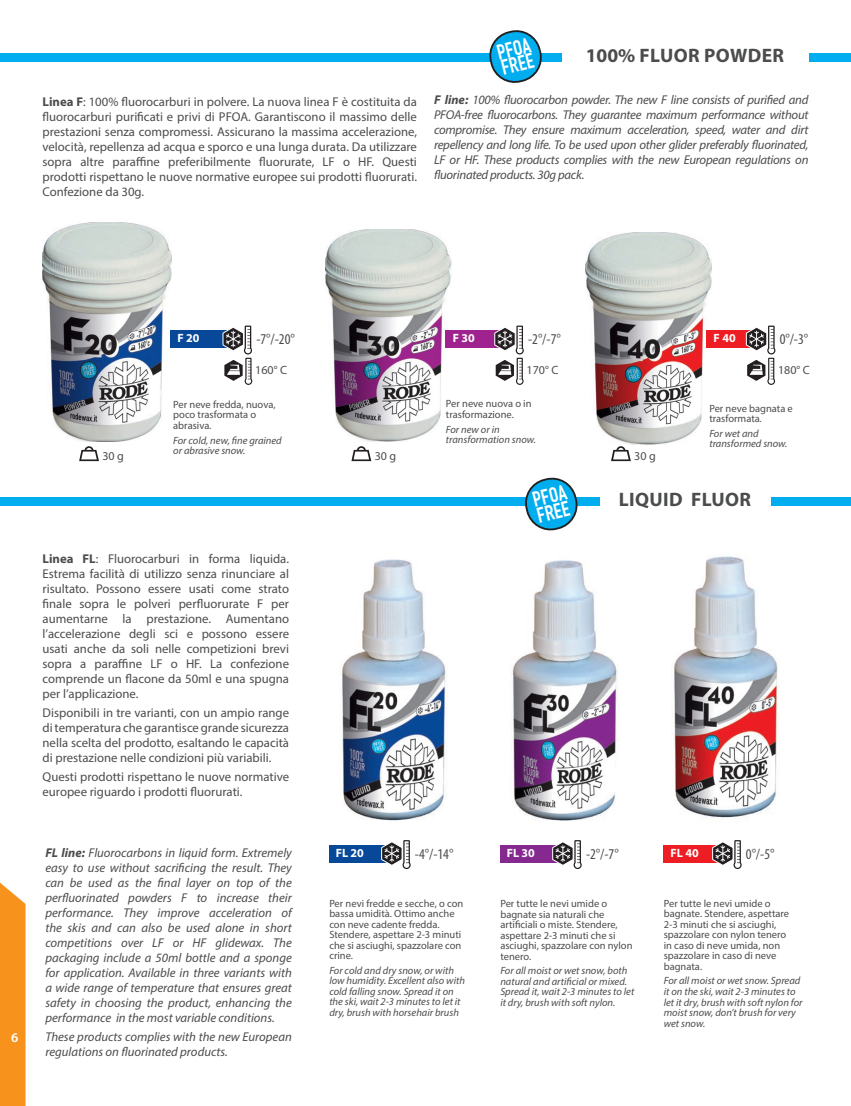
<style>
.page{position:relative;width:851px;height:1106px;background:#fff}
.page>*{position:absolute;margin:0;border:0;box-sizing:border-box;transform-origin:0 0}
.t1{font:700 21px/16px "DIN Condensed";color:#fff}
.t2{font:700 19.5px "Myriad Pro";letter-spacing:.02em;color:#4b4c4d}
.t3{font:condensed 15px "Myriad Pro";color:#4b4c4d}
.t4{font:600 13.5px "Myriad Pro";color:#fff}
.t5{font:12.75px/15px "Myriad Pro";color:#4b4c4d;text-align:justify}
.t6{font:italic 12.75px/15px "Myriad Pro";color:#4b4c4d;text-align:justify}
.t7{font:12px "Myriad Pro";color:#4b4c4d}
.t8{font:700 12px "Myriad Pro";color:#fff}
.t9{font:10.5px/10.5px "Myriad Pro";color:#4b4c4d}
.t10{font:italic 10.5px/10.5px "Myriad Pro";color:#4b4c4d}
.t11{font:italic 600 condensed 9.45px "Myriad Pro";color:#231f20;scale:.76 1}
.s1{font-weight:700}
.s2{font-style:italic}
</style>
<div class="page">
<div style="left:0;top:53px;width:850px;height:9px;background:#00aeef"></div>
<div style="left:0;top:497px;width:850px;height:9px;background:#00aeef"></div>
<div style="left:561px;top:43px;width:247px;height:23px;background:#fff"></div>
<div style="left:600px;top:487px;width:170px;height:23px;background:#fff"></div>
<img style="left:339px;top:559px;width:108px;height:262px">
<img style="left:510px;top:560px;width:108px;height:261px">
<img style="left:674px;top:556px;width:104px;height:262px">
<svg style="left:525px;top:477px;width:53px;height:54px"></svg>
<svg style="left:489px;top:30px;width:53px;height:53px"></svg>
<img style="left:43px;top:223px;width:129px;height:219px">
<svg style="left:136px;top:325px;width:19px;height:13px"></svg>
<img style="left:325px;top:229px;width:126px;height:212px">
<img style="left:585px;top:233px;width:126px;height:212px">
<div style="left:446px;top:331px;width:56px;height:17px;background:#9f238e"></div>
<div style="left:706px;top:331px;width:55px;height:17px;background:#ee1d23"></div>
<div style="left:663px;top:845px;width:56px;height:17px;background:#ee1d23"></div>
<svg style="left:712px;top:840px;width:29px;height:29px"></svg>
<div style="left:171px;top:331px;width:66px;height:17px;background:#074998"></div>
<div style="left:329px;top:845px;width:66px;height:17px;background:#074998"></div>
<svg style="left:381px;top:840px;width:29px;height:29px"></svg>
<div style="left:500px;top:845px;width:66px;height:17px;background:#852890"></div>
<svg style="left:552px;top:840px;width:29px;height:29px"></svg>
<svg style="left:222px;top:325px;width:30px;height:60px"></svg>
<svg style="left:494px;top:325px;width:29px;height:60px"></svg>
<svg style="left:745px;top:325px;width:30px;height:60px"></svg>
<svg style="left:79px;top:446px;width:20px;height:15px"></svg>
<svg style="left:351px;top:446px;width:20px;height:15px"></svg>
<svg style="left:611px;top:446px;width:19px;height:15px"></svg>
<svg style="left:0;top:882px;width:26px;height:224px"></svg>
<p class="t5" style="left:43px;top:94px;width:376px"><span class="s1">Linea F</span>: 100% fluorocarburi in polvere. La nuova linea F è costituita da fluorocarburi purificati e privi di PFOA. Garantiscono il massimo delle prestazioni senza compromessi. Assicurano la massima accelerazione, velocità, repellenza ad acqua e sporco e una lunga durata. Da utilizzare sopra altre paraffine preferibilmente fluorurate, LF o HF. Questi prodotti rispettano le nuove normative europee sui prodotti fluorurati.<br>Confezione da 30g.</p>
<h1 class="t1" style="left:495px;top:45px;width:36px;rotate:-14deg">PFOA<br>FREE</h1>
<h2 class="t2" style="left:585px;top:42px;width:200px">100% FLUOR POWDER</h2>
<p class="t6" style="left:434px;top:92px;width:376px"><span class="s1">F line:</span> 100% fluorocarbon powder. The new F line consists of purified and PFOA-free fluorocarbons. They guarantee maximum performance without compromise. They ensure maximum acceleration, speed, water and dirt repellency and long life. To be used upon other glider preferably fluorinated, LF or HF. These products complies with the new European regulations on fluorinated products. 30g pack.</p>
<p class="t4" style="left:11px;top:1028px;width:9px">6</p>
<p class="t11" style="left:134px;top:330px;width:26px;rotate:-18deg">-7°/-20°</p>
<p class="t8" style="left:177px;top:330px;width:24px">F 20</p>
<p class="t3" style="left:256px;top:330px;width:40px">-7°/-20°</p>
<p class="t8" style="left:452px;top:330px;width:24px">F 30</p>
<p class="t3" style="left:528px;top:330px;width:34px">-2°/-7°</p>
<p class="t8" style="left:713px;top:330px;width:24px">F 40</p>
<p class="t3" style="left:779px;top:330px;width:30px">0°/-3°</p>
<p class="t7" style="left:255px;top:363px;width:33px">160° C</p>
<p class="t7" style="left:526px;top:363px;width:33px">170° C</p>
<p class="t7" style="left:778px;top:363px;width:33px">180° C</p>
<p class="t9" style="left:173px;top:399px;width:104px">Per neve fredda, nuova, poco trasformata o abrasiva<span class="s2">.</span></p>
<p class="t10" style="left:173px;top:434px;width:110px">For cold, new, fine grained or abrasive snow.</p>
<p class="t9" style="left:446px;top:398px;width:87px">Per neve nuova o in trasformazione.</p>
<p class="t10" style="left:446px;top:423px;width:92px">For new or in transformation snow.</p>
<p class="t7" style="left:102px;top:449px;width:23px">30 g</p>
<p class="t7" style="left:375px;top:449px;width:23px">30 g</p>
<p class="t7" style="left:634px;top:449px;width:23px">30 g</p>
<p class="t9" style="left:709px;top:402px;width:85px">Per neve bagnata e trasformata<span class="s2">.</span></p>
<p class="t10" style="left:709px;top:428px;width:80px">For wet and transformed snow.</p>
<p class="t5" style="left:43px;top:550px;width:248px"><span class="s1">Linea FL</span>: Fluorocarburi in forma liquida.<br>Estrema facilità di utilizzo senza rinunciare al risultato. Possono essere usati come strato finale sopra le polveri perfluorurate F per aumentarne la prestazione. Aumentano l’accelerazione degli sci e possono essere usati anche da soli nelle competizioni brevi sopra a paraffine LF o HF. La confezione comprende un flacone da 50ml e una spugna per l’applicazione.</p>
<p class="t5" style="left:43px;top:705px;width:248px">Disponibili in tre varianti, con un ampio range di temperatura che garantisce grande sicurezza nella scelta del prodotto, esaltando le capacità di prestazione nelle condizioni più variabili.</p>
<p class="t5" style="left:43px;top:769px;width:248px">Questi prodotti rispettano le nuove normative europee riguardo i prodotti fluorurati.</p>
<p class="t6" style="left:45px;top:845px;width:248px"><span class="s1">FL line:</span> Fluorocarbons in liquid form. Extremely easy to use without sacrificing the result. They can be used as the final layer on top of the perfluorinated powders F to increase their performance. They improve acceleration of the skis and can also be used alone in short competitions over LF or HF glidewax. The packaging include a 50ml bottle and a sponge for application. Available in three variants with a wide range of temperature that ensures great safety in choosing the product, enhancing the performance in the most variable conditions.</p>
<p class="t6" style="left:45px;top:1029px;width:248px">These products complies with the new European regulations on fluorinated products.</p>
<h1 class="t1" style="left:531px;top:492px;width:36px;rotate:-14deg">PFOA<br>FREE</h1>
<h2 class="t2" style="left:618px;top:487px;width:134px">LIQUID FLUOR</h2>
<p class="t8" style="left:335px;top:845px;width:30px">FL 20</p>
<p class="t3" style="left:415px;top:844px;width:40px">-4°/-14°</p>
<p class="t8" style="left:506px;top:845px;width:30px">FL 30</p>
<p class="t3" style="left:586px;top:844px;width:34px">-2°/-7°</p>
<p class="t9" style="left:329px;top:897px;width:135px">Per nevi fredde e secche, o con bassa umidità. Ottimo anche con neve cadente fredda.<br>Stendere, aspettare 2-3 minuti che si asciughi, spazzolare con crine.</p>
<p class="t10" style="left:329px;top:964px;width:137px">For cold and dry snow, or with low humidity. Excellent also with cold falling snow. Spread it on the ski, wait 2-3 minutes to let it dry, brush with horsehair brush</p>
<p class="t9" style="left:500px;top:898px;width:134px">Per tutte le nevi umide o bagnate sia naturali che artificiali o miste. Stendere, aspettare 2-3 minuti che si asciughi, spazzolare con nylon tenero.</p>
<p class="t10" style="left:500px;top:965px;width:135px">For all moist or wet snow, both natural and artificial or mixed.<br>Spread it, wait 2-3 minutes to let it dry, brush with soft nylon.</p>
<p class="t8" style="left:670px;top:845px;width:30px">FL 40</p>
<p class="t3" style="left:745px;top:844px;width:30px">0°/-5°</p>
<p class="t9" style="left:663px;top:897px;width:127px">Per tutte le nevi umide o bagnate. Stendere, aspettare<br>2-3 minuti che si asciughi, spazzolare con nylon tenero in caso di neve umida, non spazzolare in caso di neve bagnata.</p>
<p class="t10" style="left:663px;top:975px;width:140px">For all moist or wet snow. Spread it on the ski, wait 2-3 minutes to let it dry, brush with soft nylon for moist snow, don’t brush for very wet snow.</p>
</div>
